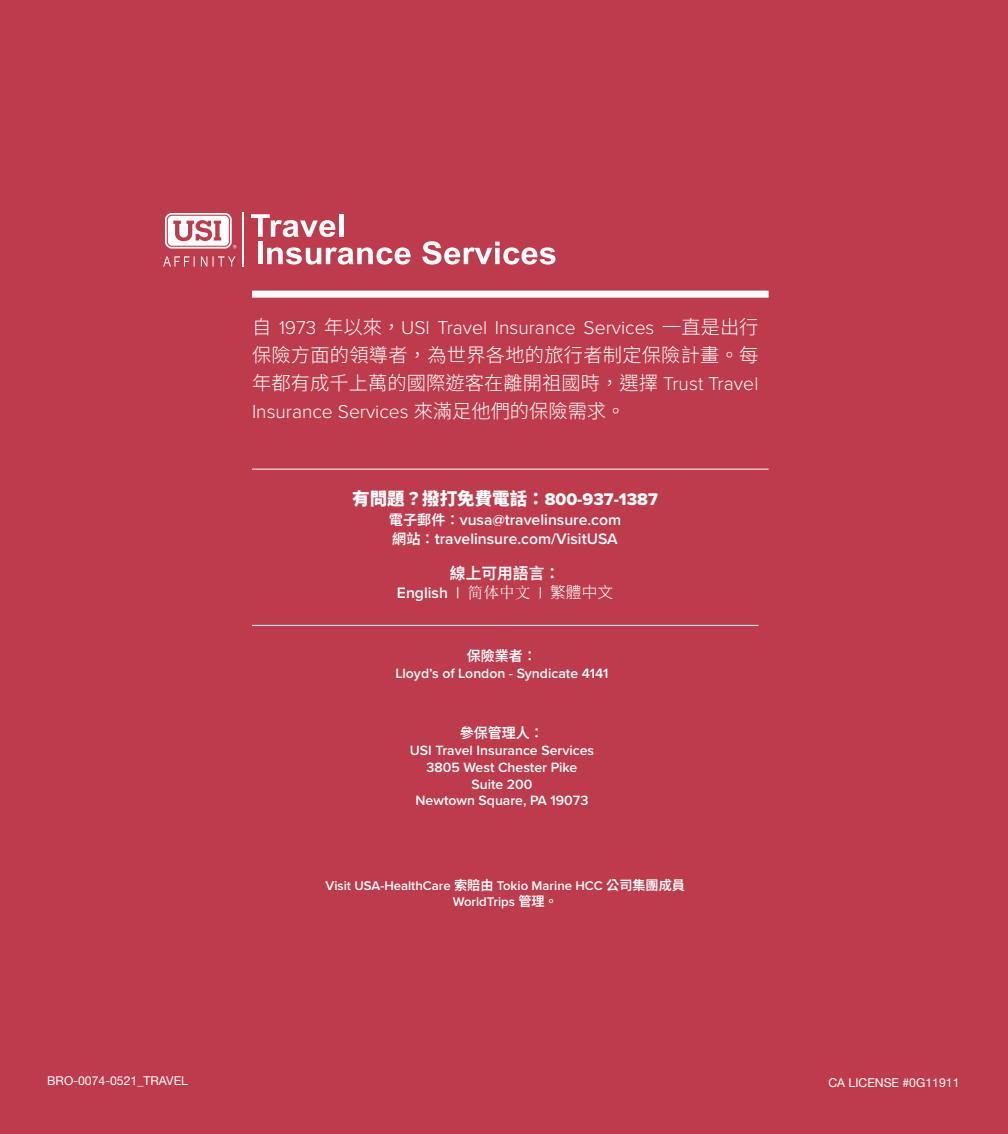
<style>
.page{position:relative;width:1008px;height:1134px;background:#bd3b4b}
.page>*{position:absolute;margin:0;border:0;box-sizing:border-box;transform-origin:0 0}
.t1{font:300 19.25px "Proxima Nova";color:#fff}
.t2{font:300 19.25px/28px "Noto Sans TC";letter-spacing:.01em;color:#fff}
.t3{font:17.5px "Proxima Nova Extrabld";color:#fff}
.t4{font:600 15.75px/19.2px "Proxima Nova";color:#fff}
.t5{font:600 15.75px "Noto Sans TC";color:#fff}
.t6{font:600 14px/16.8px "Proxima Nova";color:#fff;text-align:center}
.t7{font:600 14px "Noto Sans TC";color:#fff}
.t8{font:600 13.12px/15.8px "Proxima Nova";color:#fff;text-align:center}
.t9{font:12.25px "Helvetica Neue LT Std";color:#fff}
.s1{font-family:"Noto Sans TC"}
.s2{font-family:"Proxima Nova"}
.s3{font-family:"Noto Sans TC";font-weight:900}
.s4{font-family:"Noto Sans TC";font-size:14.17px}
.s5{font-family:"Sim Sun";font-weight:400}
.s6{font-family:"Noto Sans TC";font-weight:300}
</style>
<div class="page">
<div style="left:252px;top:291px;width:517px;height:7px;background:#fff"></div>
<hr style="left:252px;top:469px;width:517px;height:1px;background:#fff">
<hr style="left:252px;top:625px;width:507px;height:1px;background:#fff">
<svg style="left:163px;top:256px;width:32px;height:11px"></svg>
<svg style="left:201px;top:256px;width:6px;height:11px"></svg>
<svg style="left:213px;top:256px;width:22px;height:11px"></svg>
<hr style="left:242px;top:212px;width:2px;height:55px;background:#fff">
<svg style="left:251px;top:214px;width:84px;height:23px"></svg>
<div style="left:339px;top:214px;width:5px;height:23px;background:#fff"></div>
<div style="left:258px;top:242px;width:5px;height:22px;background:#fff"></div>
<svg style="left:267px;top:247px;width:144px;height:18px"></svg>
<svg style="left:422px;top:241px;width:134px;height:24px"></svg>
<svg style="left:165px;top:213px;width:72px;height:36px"></svg>
<h1 class="t1" style="left:252px;top:316px;width:508px"><span class="s1">自</span> 1973 <span class="s1">年以來，</span>USI Travel Insurance Services <span class="s1">一直是出行</span></h1>
<h1 class="t2" style="left:252px;top:341px;width:508px">保險方面的領導者，為世界各地的旅行者制定保險計畫。每年都有成千上萬的國際遊客在離開祖國時，選擇 <span class="s2">Trust Travel</span></h1>
<h1 class="t1" style="left:252px;top:400px;width:375px">Insurance Services <span class="s1">來滿足他們的保險需求。</span></h1>
<p class="t3" style="left:352px;top:489px;width:307px"><span class="s3">有問題？撥打免費電話：</span>800-937-1387</p>
<p class="t4" style="left:389px;top:510px;width:234px"><span class="s4">電子郵件：</span>vusa@travelinsure.com<span class="s4">網站：</span>travelinsure.com/VisitUSA</p>
<p class="t5" style="left:450px;top:564px;width:112px">線上可用語言：</p>
<p class="t4" style="left:397px;top:584px;width:218px">English | <span class="s5">简体中文</span> | <span class="s6">繁體中文</span></p>
<p class="t7" style="left:467px;top:648px;width:71px">保險業者：</p>
<p class="t6" style="left:395px;top:665px;width:215px">Lloyd’s of London - Syndicate 4141</p>
<p class="t7" style="left:460px;top:725px;width:85px">參保管理人：</p>
<p class="t6" style="left:410px;top:742px;width:186px">USI Travel Insurance Services<br>3805 West Chester Pike<br>Suite 200<br>Newtown Square, PA 19073</p>
<p class="t8" style="left:326px;top:878px;width:361px">Visit USA-HealthCare <span class="s1">索賠由</span> Tokio Marine HCC <span class="s1">公司集團成員<br></span>WorldTrips <span class="s1">管理。</span></p>
<p class="t9" style="left:47px;top:1073px;width:142px">BRO-0074-0521_TRAVEL</p>
<p class="t9" style="left:828px;top:1075px;width:133px">CA LICENSE #0G11911</p>
</div>
